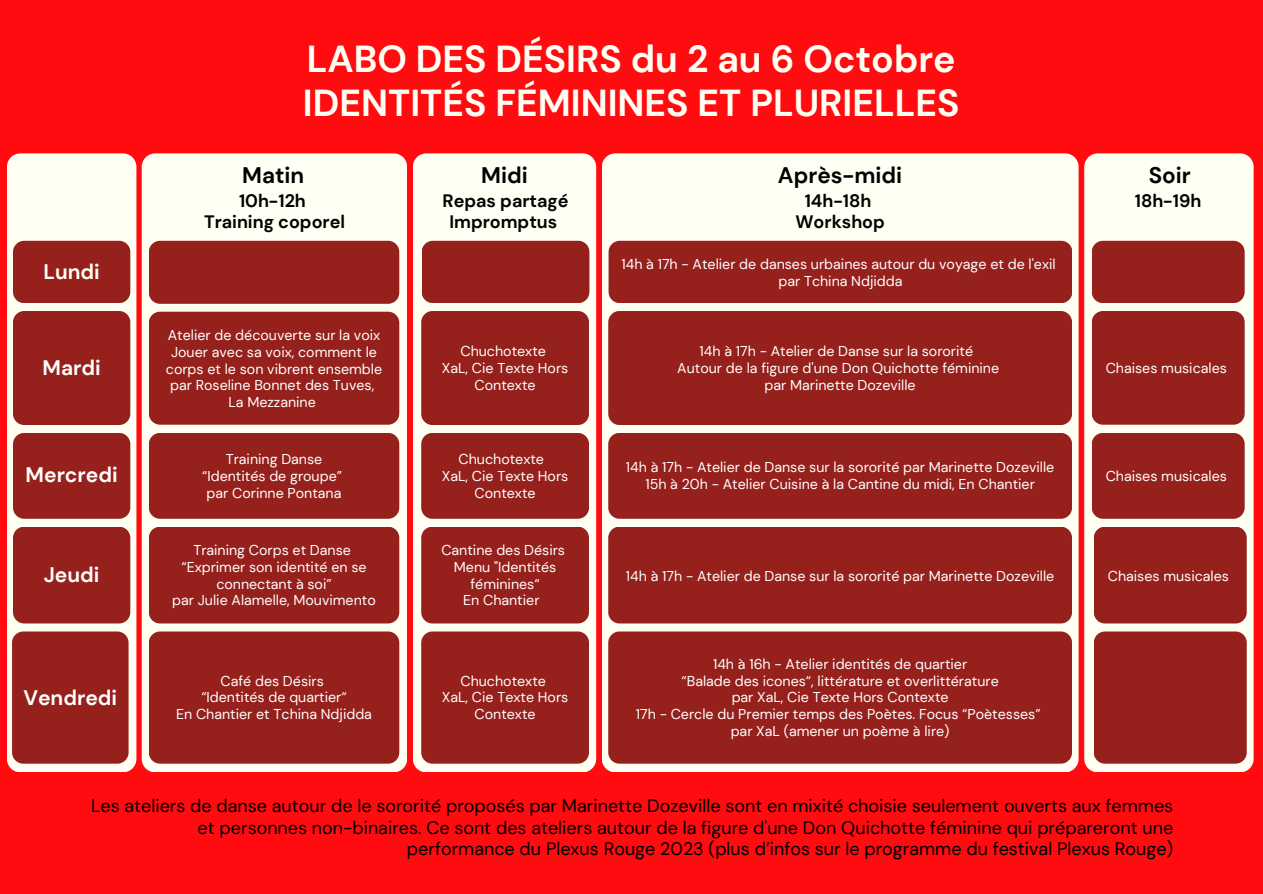
<style>
.page{position:relative;width:1263px;height:894px;background:#fff}
.page>*{position:absolute;margin:0;border:0;box-sizing:border-box;transform-origin:0 0}
.t1{font:700 37.5px "DM Sans";color:#fffff3}
.t2{font:700 22.5px "DM Sans";color:#000}
.t3{font:700 21px "DM Sans";color:#fff}
.t4{font:700 21px "DM Sans";color:#fffff3}
.t5{font:18px/21.3px "DM Sans";color:#000;text-align:right}
.t6{font:700 18px/21.3px "DM Sans";color:#000;text-align:center}
.t7{font:14.25px/16.8px "DM Sans";color:#fff;text-align:center}
</style>
<div class="page">
<div style="left:0;top:0;width:1263px;height:893px;background:#ff0b10"></div>
<div style="left:7px;top:153px;width:129px;height:619px;background:#fffff3"></div>
<div style="left:142px;top:153px;width:265px;height:619px;background:#fffff3"></div>
<div style="left:602px;top:153px;width:477px;height:619px;background:#fffff3"></div>
<svg style="left:1084px;top:153px;width:170px;height:619px;background:#fdf7eb"></svg>
<div style="left:413px;top:153px;width:183px;height:619px;background:#fffff3"></div>
<div style="left:13px;top:311px;width:117px;height:114px;background:#96201b;border-radius:11px"></div>
<div style="left:13px;top:433px;width:117px;height:85px;background:#96201b;border-radius:11px"></div>
<div style="left:13px;top:526px;width:117px;height:97px;background:#96201b;border-radius:11px"></div>
<div style="left:12px;top:631px;width:117px;height:132px;background:#96201b;border-radius:11px"></div>
<div style="left:149px;top:311px;width:250px;height:113px;background:#96201b;border-radius:11px"></div>
<div style="left:608px;top:311px;width:464px;height:114px;background:#96201b;border-radius:11px"></div>
<div style="left:608px;top:433px;width:464px;height:85px;background:#96201b;border-radius:11px"></div>
<div style="left:608px;top:526px;width:464px;height:97px;background:#96201b;border-radius:11px"></div>
<div style="left:608px;top:631px;width:464px;height:132px;background:#96201b;border-radius:11px"></div>
<div style="left:1092px;top:311px;width:153px;height:113px;background:#96201b;border-radius:11px"></div>
<div style="left:1092px;top:433px;width:153px;height:85px;background:#96201b;border-radius:11px"></div>
<div style="left:1094px;top:526px;width:153px;height:97px;background:#96201b;border-radius:11px"></div>
<div style="left:1094px;top:631px;width:153px;height:132px;background:#96201b;border-radius:11px"></div>
<div style="left:421px;top:311px;width:168px;height:114px;background:#96201b;border-radius:11px"></div>
<div style="left:421px;top:433px;width:168px;height:85px;background:#96201b;border-radius:11px"></div>
<div style="left:421px;top:526px;width:168px;height:97px;background:#96201b;border-radius:11px"></div>
<div style="left:421px;top:631px;width:168px;height:132px;background:#96201b;border-radius:11px"></div>
<div style="left:149px;top:433px;width:250px;height:85px;background:#96201b;border-radius:11px"></div>
<div style="left:149px;top:526px;width:250px;height:97px;background:#96201b;border-radius:11px"></div>
<div style="left:149px;top:631px;width:250px;height:132px;background:#96201b;border-radius:11px"></div>
<div style="left:13px;top:241px;width:117px;height:62px;background:#96201b;border-radius:11px"></div>
<div style="left:609px;top:241px;width:463px;height:62px;background:#96201b;border-radius:11px"></div>
<div style="left:422px;top:241px;width:167px;height:62px;background:#96201b;border-radius:11px"></div>
<div style="left:149px;top:241px;width:250px;height:63px;background:#96201b;border-radius:11px"></div>
<div style="left:1092px;top:241px;width:153px;height:62px;background:#96201b;border-radius:11px"></div>
<p class="t1" style="left:307px;top:35px;width:650px">LABO DES DÉSIRS du 2 au 6 Octobre</p>
<p class="t1" style="left:303px;top:79px;width:658px">IDENTITÉS FÉMININES ET PLURIELLES</p>
<p class="t2" style="left:242px;top:161px;width:63px">Matin</p>
<p class="t2" style="left:481px;top:161px;width:48px">Midi</p>
<p class="t2" style="left:778px;top:161px;width:126px">Après-midi</p>
<p class="t2" style="left:1149px;top:161px;width:43px">Soir</p>
<p class="t6" style="left:239px;top:190px;width:68px">10h-12h</p>
<p class="t6" style="left:204px;top:211px;width:143px">Training coporel</p>
<p class="t6" style="left:442px;top:190px;width:128px">Repas partagé<br>Impromptus</p>
<p class="t6" style="left:1135px;top:190px;width:68px">18h-19h</p>
<p class="t6" style="left:805px;top:190px;width:68px">14h-18h</p>
<p class="t6" style="left:795px;top:211px;width:91px">Workshop</p>
<p class="t4" style="left:43px;top:258px;width:58px">Lundi</p>
<p class="t7" style="left:621px;top:255px;width:436px">14h à 17h - Atelier de danses urbaines autour du voyage et de l'exil</p>
<p class="t7" style="left:778px;top:272px;width:125px">par Tchina Ndjidda</p>
<p class="t3" style="left:43px;top:354px;width:60px">Mardi</p>
<p class="t3" style="left:26px;top:461px;width:94px">Mercredi</p>
<p class="t3" style="left:44px;top:561px;width:57px">Jeudi</p>
<p class="t3" style="left:23px;top:683px;width:95px">Vendredi</p>
<p class="t7" style="left:168px;top:326px;width:214px">Atelier de découverte sur la voix</p>
<p class="t7" style="left:166px;top:343px;width:218px">Jouer avec sa voix, comment le corps et le son vibrent ensemble</p>
<p class="t7" style="left:170px;top:377px;width:206px">par Roseline Bonnet des Tuves,</p>
<p class="t7" style="left:228px;top:394px;width:89px">La Mezzanine</p>
<p class="t7" style="left:226px;top:451px;width:98px">Training Danse</p>
<p class="t7" style="left:202px;top:468px;width:141px">“Identités de groupe”</p>
<p class="t7" style="left:207px;top:485px;width:136px">par Corinne Pontana</p>
<p class="t7" style="left:193px;top:541px;width:159px">Training Corps et Danse</p>
<p class="t7" style="left:181px;top:558px;width:187px">“Exprimer son identité en se connectant à soi”</p>
<p class="t7" style="left:172px;top:592px;width:205px">par Julie Alamelle, Mouvimento</p>
<p class="t7" style="left:220px;top:672px;width:105px">Café des Désirs</p>
<p class="t7" style="left:201px;top:689px;width:147px">“Identités de quartier“</p>
<p class="t7" style="left:176px;top:705px;width:197px">En Chantier et Tchina Ndjidda</p>
<p class="t7" style="left:460px;top:342px;width:87px">Chuchotexte</p>
<p class="t7" style="left:442px;top:359px;width:128px">XaL, Cie Texte Hors<br>Contexte</p>
<p class="t7" style="left:459px;top:451px;width:87px">Chuchotexte</p>
<p class="t7" style="left:442px;top:468px;width:128px">XaL, Cie Texte Hors<br>Contexte</p>
<p class="t7" style="left:441px;top:541px;width:125px">Cantine des Désirs</p>
<p class="t7" style="left:454px;top:558px;width:104px">Menu "Identités féminines“</p>
<p class="t7" style="left:463px;top:592px;width:78px">En Chantier</p>
<p class="t7" style="left:460px;top:672px;width:87px">Chuchotexte</p>
<p class="t7" style="left:442px;top:689px;width:128px">XaL, Cie Texte Hors<br>Contexte</p>
<p class="t7" style="left:700px;top:342px;width:275px">14h à 17h - Atelier de Danse sur la sororité</p>
<p class="t7" style="left:677px;top:359px;width:323px">Autour de la figure d'une Don Quichotte féminine</p>
<p class="t7" style="left:764px;top:376px;width:153px">par Marinette Dozeville</p>
<p class="t7" style="left:626px;top:459px;width:430px">14h à 17h - Atelier de Danse sur la sororité par Marinette Dozeville</p>
<p class="t7" style="left:645px;top:476px;width:391px">15h à 20h - Atelier Cuisine à la Cantine du midi, En Chantier</p>
<p class="t7" style="left:626px;top:567px;width:430px">14h à 17h - Atelier de Danse sur la sororité par Marinette Dozeville</p>
<p class="t7" style="left:713px;top:655px;width:256px">14h à 16h - Atelier identités de quartier</p>
<p class="t7" style="left:681px;top:672px;width:319px">“Balade des icones“, littérature et overlittérature</p>
<p class="t7" style="left:732px;top:689px;width:218px">par XaL, Cie Texte Hors Contexte</p>
<p class="t7" style="left:636px;top:705px;width:406px">17h - Cercle du Premier temps des Poètes. Focus “Poètesses”</p>
<p class="t7" style="left:731px;top:722px;width:220px">par XaL (amener un poème à lire)</p>
<p class="t7" style="left:1106px;top:359px;width:123px">Chaises musicales</p>
<p class="t7" style="left:1106px;top:468px;width:123px">Chaises musicales</p>
<p class="t7" style="left:1108px;top:567px;width:123px">Chaises musicales</p>
<p class="t5" style="left:91px;top:795px;width:1084px">Les ateliers de danse autour de le sororité proposés par Marinette Dozeville sont en mixité choisie seulement ouverts aux femmes et personnes non-binaires. Ce sont des ateliers autour de la figure d'une Don Quichotte féminine qui prépareront une performance du Plexus Rouge 2023 (plus d’infos sur le programme du festival Plexus Rouge)</p>
</div>
